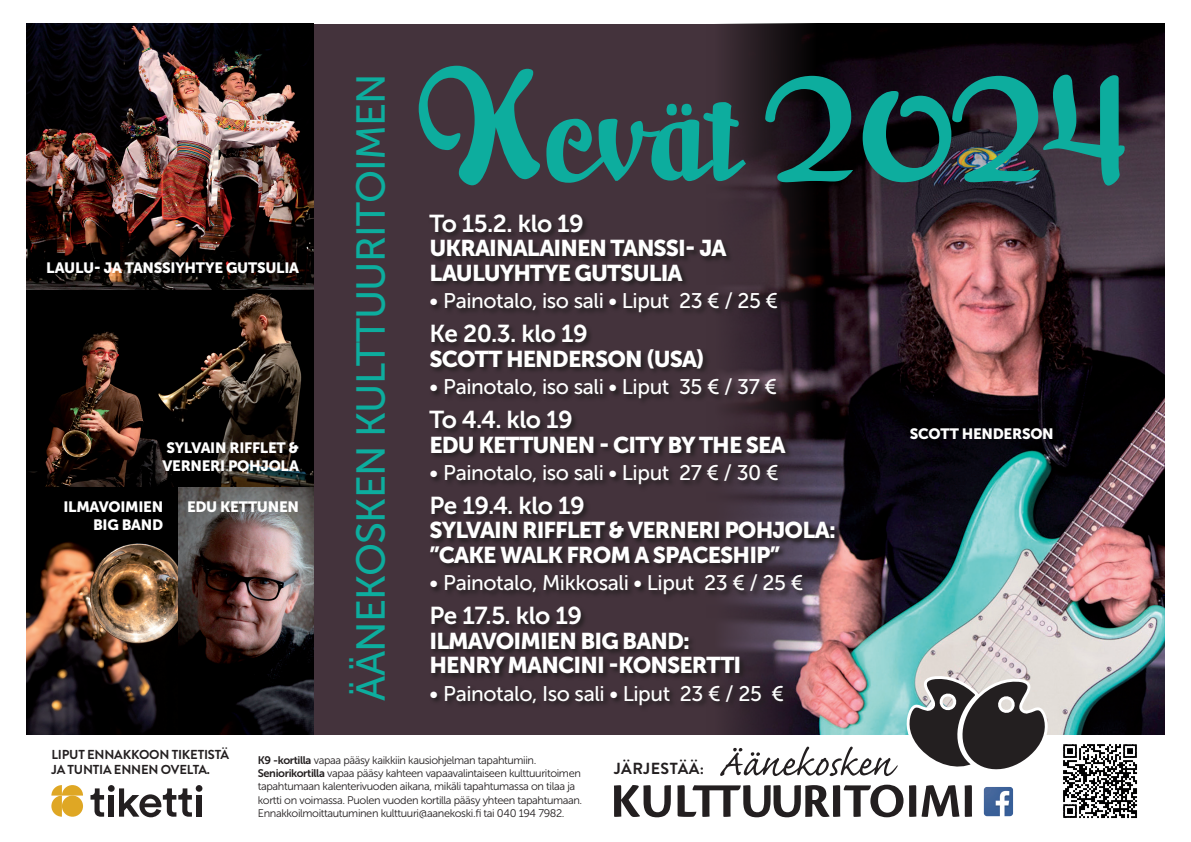
<style>
.page{position:relative;width:1191px;height:842px;background:#fff}
.page>*{position:absolute;margin:0;border:0;box-sizing:border-box;transform-origin:0 0}
.t1{font:128.2px "Milk Script";color:#0dad9e}
.t2{font:40.2px "Museo Sans 500";letter-spacing:-.02em;color:#0dad9e}
.t3{font:24.4px "Museo Sans 700";letter-spacing:-.02em;color:#fff}
.t4{font:22.7px/24.4px "Museo Sans 900";letter-spacing:-.04em;color:#fff}
.t5{font:21.1px "Museo Sans 500";letter-spacing:-.02em;color:#fff}
.t6{font:700 16.1px "Brandon Grotesque";letter-spacing:.03em;color:#231f20}
.t7{font:14.9px/17.9px "Museo Sans 900";letter-spacing:-.02em;color:#fff;text-align:right}
.t8{font:700 13px/14.7px "Brandon Grotesque";letter-spacing:-.015em;color:#231f20}
.t9{font:11px/13.2px "Museo Sans 300";letter-spacing:-.035em;color:#231f20}
.s1{font-family:"Museo Sans 700"}
</style>
<div class="page">
<div style="left:26px;top:24px;width:1138px;height:710px;background:#44333c"></div>
<img style="left:728px;top:24px;width:436px;height:710px">
<img style="left:1063px;top:744px;width:74px;height:75px">
<svg style="left:432px;top:213px;width:409px;height:494px"></svg>
<img style="left:26px;top:24px;width:287px;height:710px">
<svg style="left:51px;top:785px;width:32px;height:32px"></svg>
<svg style="left:90px;top:788px;width:14px;height:29px"></svg>
<svg style="left:119px;top:788px;width:73px;height:29px"></svg>
<div style="left:109px;top:795px;width:5px;height:22px;background:#231f20"></div>
<div style="left:108px;top:785px;width:7px;height:7px;background:#231f20;border-radius:50%"></div>
<div style="left:196px;top:795px;width:6px;height:22px;background:#231f20"></div>
<div style="left:196px;top:785px;width:6px;height:7px;background:#231f20;border-radius:50%"></div>
<svg style="left:614px;top:785px;width:57px;height:32px"></svg>
<svg style="left:677px;top:672px;width:371px;height:145px"></svg>
<img style="left:983px;top:787px;width:30px;height:29px">
<h3 class="t7" style="left:46px;top:259px;width:254px">LAULU- JA TANSSIYHTYE GUTSULIA</h3>
<h3 class="t7" style="left:162px;top:438px;width:138px;text-align:left">SYLVAIN RIFFLET &amp;<br>VERNERI POHJOLA</h3>
<h3 class="t7" style="left:63px;top:498px;width:101px">ILMAVOIMIEN<br>BIG BAND</h3>
<h3 class="t7" style="left:187px;top:498px;width:113px">EDU KETTUNEN</h3>
<h2 class="t2" style="left:349px;top:701px;width:628px;rotate:-90deg">ÄÄNEKOSKEN KULTTUURITOIMEN</h2>
<h1 class="t1" style="left:412px;top:38px;width:719px">Kevät 2024</h1>
<h3 class="t3" style="left:429px;top:210px;width:156px">To 15.2. klo 19</h3>
<h3 class="t4" style="left:429px;top:236px;width:298px">UKRAINALAINEN TANSSI- JA<br>LAULUYHTYE GUTSULIA</h3>
<h3 class="t5" style="left:429px;top:290px;width:350px">• Painotalo, iso sali • Liput 23 € / 25 €</h3>
<h3 class="t3" style="left:429px;top:320px;width:160px">Ke 20.3. klo 19</h3>
<h3 class="t4" style="left:429px;top:346px;width:277px">SCOTT HENDERSON (USA)</h3>
<h3 class="t5" style="left:429px;top:375px;width:349px">• Painotalo, iso sali • Liput 35 € / 37 €</h3>
<h3 class="t3" style="left:429px;top:406px;width:145px">To 4.4. klo 19</h3>
<h3 class="t4" style="left:429px;top:432px;width:358px">EDU KETTUNEN - CITY BY THE SEA</h3>
<h3 class="t5" style="left:429px;top:461px;width:350px">• Painotalo, iso sali • Liput 27 € / 30 €</h3>
<h3 class="t3" style="left:429px;top:492px;width:157px">Pe 19.4. klo 19</h3>
<h3 class="t4" style="left:429px;top:518px;width:408px">SYLVAIN RIFFLET &amp; VERNERI POHJOLA: ”CAKE WALK FROM A SPACESHIP”</h3>
<h3 class="t5" style="left:429px;top:572px;width:375px">• Painotalo, Mikkosali • Liput 23 € / 25 €</h3>
<h3 class="t3" style="left:429px;top:602px;width:154px">Pe 17.5. klo 19</h3>
<h3 class="t4" style="left:429px;top:628px;width:313px">ILMAVOIMIEN BIG BAND:<br>HENRY MANCINI -KONSERTTI</h3>
<h3 class="t5" style="left:429px;top:682px;width:356px">• Painotalo, Iso sali • Liput 23 € / 25 €</h3>
<h3 class="t7" style="left:910px;top:425px;width:145px">SCOTT HENDERSON</h3>
<p class="t8" style="left:51px;top:747px;width:179px">LIPUT ENNAKKOON TIKETISTÄ<br>JA TUNTIA ENNEN OVELTA.</p>
<p class="t9" style="left:258px;top:753px;width:326px"><span class="s1">K9 -kortilla</span> vapaa pääsy kaikkiin kausiohjelman tapahtumiin.<br><span class="s1">Seniorikortilla</span> vapaa pääsy kahteen vapaavalintaiseen kulttuuritoimen tapahtumaan kalenterivuoden aikana, mikäli tapahtumassa on tilaa ja kortti on voimassa. Puolen vuoden kortilla pääsy yhteen tapahtumaan.<br>Ennakkoilmoittautuminen kulttuuri@aanekoski.fi tai 040 194 7982.</p>
<h3 class="t6" style="left:614px;top:757px;width:92px">JÄRJESTÄÄ:</h3>
</div>
